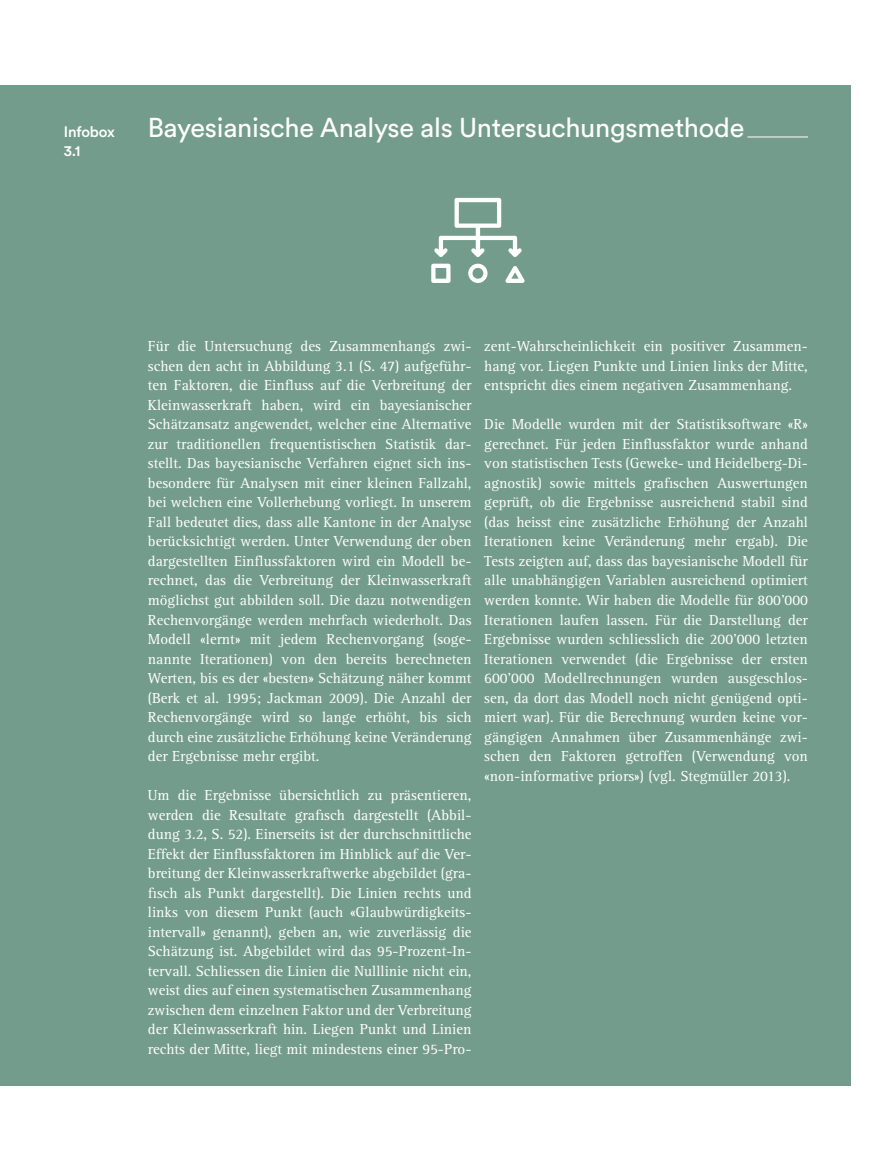
<style>
.page{position:relative;width:893px;height:1149px;background:#fff}
.page>*{position:absolute;margin:0;border:0;box-sizing:border-box;transform-origin:0 0}
.t1{font:27px "Circular Std";letter-spacing:-.01em;color:#fff}
.t2{font:15px/19.5px "Rotis Serif";color:#fff;text-align:justify}
.t3{font:500 15px/19.5px "Circular Std";letter-spacing:-.01em;color:#fff}
</style>
<div class="page">
<div style="left:0;top:85px;width:850px;height:999px;background:#749c8c"></div>
<hr style="left:747px;top:136px;width:61px;height:1px;background:#fff">
<svg style="left:434px;top:198px;width:88px;height:59px"></svg>
<svg style="left:431px;top:263px;width:19px;height:20px"></svg>
<svg style="left:468px;top:263px;width:19px;height:20px"></svg>
<svg style="left:505px;top:266px;width:20px;height:17px"></svg>
<p class="t3" style="left:64px;top:121px;width:53px">Infobox<br>3.1</p>
<h1 class="t1" style="left:148px;top:111px;width:598px">Bayesianische Analyse als Untersuchungsmethode</h1>
<p class="t2" style="left:148px;top:337px;width:325px">Für die Untersuchung des Zusammenhangs zwi&shy;schen den acht in Abbildung 3.1 (S. 47) aufgeführ&shy;ten Faktoren, die Einfluss auf die Verbreitung der Kleinwasserkraft haben, wird ein bayesianischer Schätzansatz angewendet, welcher eine Alternative zur traditionellen frequentistischen Statistik dar&shy;stellt. Das bayesianische Verfahren eignet sich ins&shy;besondere für Analysen mit einer kleinen Fallzahl, bei welchen eine Vollerhebung vorliegt. In unserem Fall bedeutet dies, dass alle Kantone in der Analyse berücksichtigt werden. Unter Verwendung der oben dargestellten Einflussfaktoren wird ein Modell be&shy;rechnet, das die Verbreitung der Kleinwasserkraft möglichst gut abbilden soll. Die dazu notwendigen Rechenvorgänge werden mehrfach wiederholt. Das Modell «lernt» mit jedem Rechenvorgang (soge&shy;nannte Iterationen) von den bereits berechneten Werten, bis es der «besten» Schätzung näher kommt (Berk et al. 1995; Jackman 2009). Die Anzahl der Rechenvorgänge wird so lange erhöht, bis sich durch eine zusätzliche Erhöhung keine Veränderung der Ergebnisse mehr ergibt.</p>
<p class="t2" style="left:148px;top:785px;width:325px">Um die Ergebnisse übersichtlich zu präsentieren, werden die Resultate grafisch dargestellt (Abbil&shy;dung 3.2, S. 52). Einerseits ist der durchschnittliche Effekt der Einflussfaktoren im Hinblick auf die Ver&shy;breitung der Kleinwasserkraftwerke abgebildet (gra&shy;fisch als Punkt dargestellt). Die Linien rechts und links von diesem Punkt (auch «Glaubwürdigkeits&shy;intervall» genannt), geben an, wie zuverlässig die Schätzung ist. Abgebildet wird das 95-Prozent-In&shy;tervall. Schliessen die Linien die Nulllinie nicht ein, weist dies auf einen systematischen Zusammenhang zwischen dem einzelnen Faktor und der Verbreitung der Kleinwasserkraft hin. Liegen Punkt und Linien rechts der Mitte, liegt mit mindestens einer 95-Pro-</p>
<p class="t2" style="left:484px;top:337px;width:325px">zent-Wahrscheinlichkeit ein positiver Zusammen&shy;hang vor. Liegen Punkte und Linien links der Mitte, entspricht dies einem negativen Zusammenhang.</p>
<p class="t2" style="left:484px;top:415px;width:325px">Die Modelle wurden mit der Statistiksoftware «R» gerechnet. Für jeden Einflussfaktor wurde anhand von statistischen Tests (Geweke- und Heidelberg-Di&shy;agnostik) sowie mittels grafischen Auswertungen geprüft, ob die Ergebnisse ausreichend stabil sind (das heisst eine zusätzliche Erhöhung der Anzahl Iterationen keine Veränderung mehr ergab). Die Tests zeigten auf, dass das bayesianische Modell für alle unabhängigen Variablen ausreichend optimiert werden konnte. Wir haben die Modelle für 800’000<br>Iterationen laufen lassen. Für die Darstellung der Ergebnisse wurden schliesslich die 200’000 letzten Iterationen verwendet (die Ergebnisse der ersten 600’000 Modellrechnungen wurden ausgeschlos&shy;sen, da dort das Modell noch nicht genügend opti&shy;miert war). Für die Berechnung wurden keine vor&shy;gängigen Annahmen über Zusammenhänge zwi&shy;schen den Faktoren getroffen (Verwendung von «non-informative priors») (vgl. Stegmüller 2013).</p>
</div>
